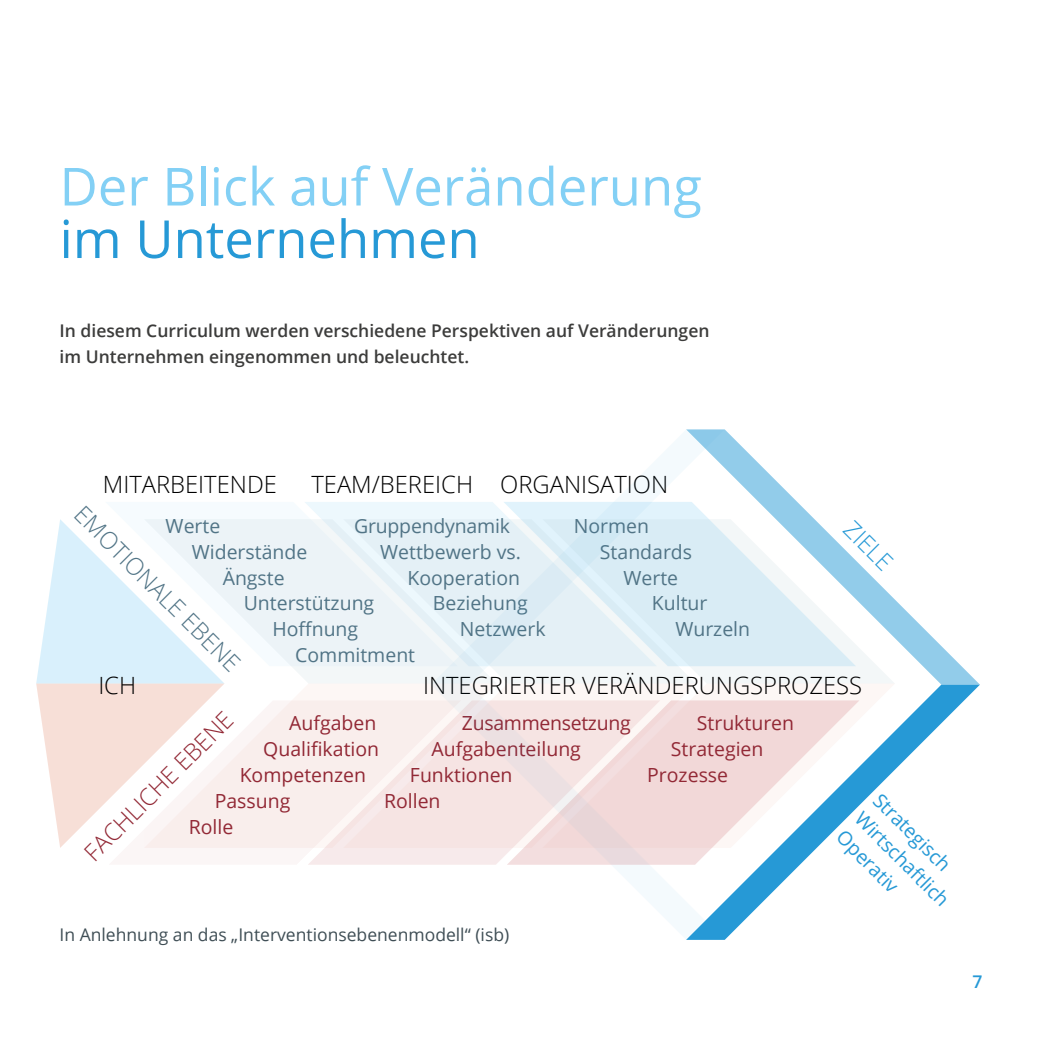
<style>
.page{position:relative;width:1042px;height:1042px;background:#fff}
.page>*{position:absolute;margin:0;border:0;box-sizing:border-box;transform-origin:0 0}
.t1{font:52.5px "Open Sans";color:#83d0f5}
.t2{font:52.5px "Open Sans";color:#2699d6}
.t3{font:300 23.8px "Open Sans";color:#000}
.t4{font:300 23.8px "Open Sans";color:#517486}
.t5{font:300 23.8px "Open Sans";color:#922835}
.t6{font:300 23.8px "Open Sans";color:#2699d6}
.t7{font:19.43px "Open Sans";color:#517486}
.t8{font:19.43px "Open Sans";color:#922835}
.t9{font:19.43px/25.9px "Open Sans";color:#2699d6}
.t10{font:600 17.5px/26.2px "Open Sans";color:#3c3c3b}
.t11{font:17.5px "Open Sans";color:#3f4e55}
.t12{font:600 17.5px "Open Sans";color:#2699d6}
</style>
<div class="page">
<div style="left:305px;top:502px;width:126px;height:17px;background:#edf8fd"></div>
<svg style="left:224px;top:519px;width:207px;height:164px;fill:#ecf3f7"></svg>
<svg style="left:224px;top:700px;width:207px;height:165px;fill:#f9eeec"></svg>
<svg style="left:36px;top:519px;width:188px;height:329px"></svg>
<svg style="left:431px;top:684px;width:255px;height:254px"></svg>
<svg style="left:725px;top:430px;width:254px;height:254px"></svg>
<svg style="left:431px;top:429px;width:294px;height:255px"></svg>
<svg style="left:686px;top:684px;width:294px;height:256px"></svg>
<p class="t1" style="left:60px;top:150px;width:644px">Der Blick auf Veränderung</p>
<p class="t2" style="left:60px;top:203px;width:422px">im Unternehmen</p>
<p class="t10" style="left:60px;top:317px;width:651px">In diesem Curriculum werden verschiedene Perspektiven auf Veränderungen im Unternehmen eingenommen und beleuchtet.</p>
<p class="t3" style="left:311px;top:468px;width:358px">TEAM/BEREICH ORGANISATION</p>
<p class="t7" style="left:574px;top:512px;width:77px">Normen</p>
<p class="t6" style="left:859px;top:513px;width:60px;rotate:45deg">ZIELE</p>
<p class="t3" style="left:103px;top:468px;width:176px">MITARBEITENDE</p>
<p class="t4" style="left:90px;top:498px;width:224px;rotate:45deg">EMOTIONALE EBENE</p>
<p class="t5" style="left:77px;top:845px;width:200px;rotate:-45deg">FACHLICHE EBENE</p>
<p class="t7" style="left:354px;top:512px;width:158px">Gruppendynamik</p>
<p class="t7" style="left:380px;top:538px;width:142px">Wettbewerb vs.</p>
<p class="t7" style="left:407px;top:564px;width:114px">Kooperation</p>
<p class="t7" style="left:433px;top:590px;width:96px">Beziehung</p>
<p class="t7" style="left:460px;top:616px;width:87px">Netzwerk</p>
<p class="t7" style="left:166px;top:512px;width:56px">Werte</p>
<p class="t7" style="left:192px;top:538px;width:117px">Widerstände</p>
<p class="t7" style="left:223px;top:564px;width:64px">Ängste</p>
<p class="t7" style="left:244px;top:590px;width:132px">Unterstützung</p>
<p class="t7" style="left:272px;top:616px;width:87px">Hoffnung</p>
<p class="t7" style="left:295px;top:642px;width:121px">Commitment</p>
<p class="t7" style="left:600px;top:538px;width:94px">Standards</p>
<p class="t7" style="left:623px;top:564px;width:56px">Werte</p>
<p class="t7" style="left:652px;top:590px;width:57px">Kultur</p>
<p class="t7" style="left:675px;top:616px;width:76px">Wurzeln</p>
<p class="t3" style="left:423px;top:669px;width:441px">INTEGRIERTER VERÄNDERUNGSPROZESS</p>
<p class="t3" style="left:98px;top:669px;width:39px">ICH</p>
<p class="t8" style="left:697px;top:709px;width:99px">Strukturen</p>
<p class="t8" style="left:671px;top:735px;width:94px">Strategien</p>
<p class="t8" style="left:647px;top:761px;width:82px">Prozesse</p>
<p class="t8" style="left:289px;top:709px;width:89px">Aufgaben</p>
<p class="t8" style="left:263px;top:735px;width:117px">Qualifikation</p>
<p class="t8" style="left:240px;top:761px;width:128px">Kompetenzen</p>
<p class="t8" style="left:215px;top:787px;width:77px">Passung</p>
<p class="t8" style="left:189px;top:813px;width:46px">Rolle</p>
<p class="t8" style="left:462px;top:709px;width:170px">Zusammensetzung</p>
<p class="t8" style="left:431px;top:735px;width:151px">Aufgabenteilung</p>
<p class="t8" style="left:410px;top:761px;width:104px">Funktionen</p>
<p class="t8" style="left:384px;top:787px;width:58px">Rollen</p>
<p class="t9" style="left:886px;top:787px;width:125px;rotate:45deg">Strategisch<br>Wirtschaftlich<br>Operativ</p>
<p class="t11" style="left:60px;top:922px;width:451px">In Anlehnung an das „Interventionsebenenmodell“ (isb)</p>
<p class="t12" style="left:972px;top:969px;width:11px">7</p>
</div>
